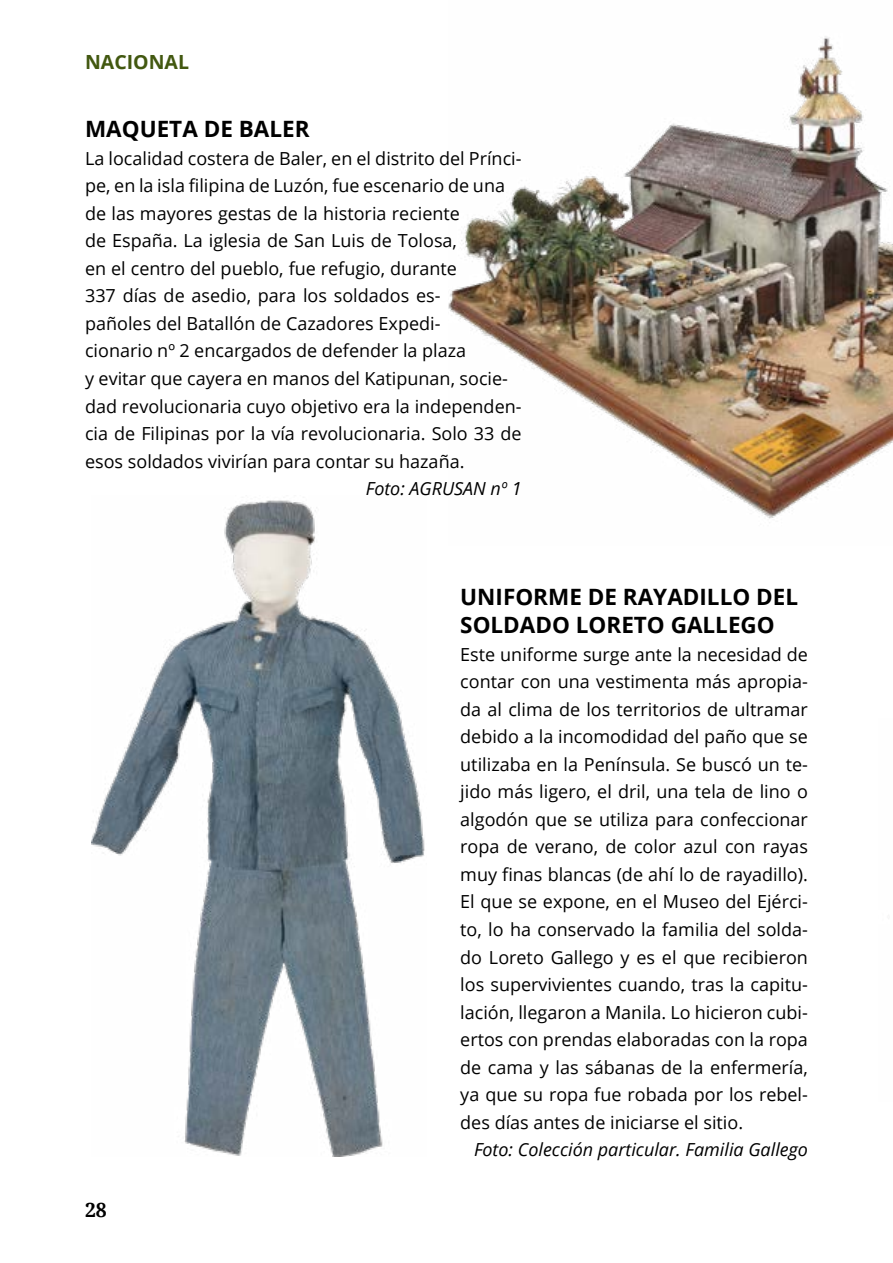
<style>
.page{position:relative;width:893px;height:1263px;background:#fff}
.page>*{position:absolute;margin:0;border:0;box-sizing:border-box;transform-origin:0 0}
.t1{font:700 22.5px/27.6px "Open Sans";color:#000}
.t2{font:700 19.5px "Open Sans";color:#425810}
.t3{font:700 19.5px "Droid Serif";color:#000}
.t4{font:18px/27.6px "Open Sans";color:#000}
.t5{font:italic 18px "Open Sans";color:#000}
</style>
<div class="page">
<img style="left:449px;top:36px;width:444px;height:483px">
<img style="left:91px;top:500px;width:334px;height:657px">
<p class="t2" style="left:85px;top:48px;width:106px">NACIONAL</p>
<p class="t1" style="left:85px;top:115px;width:226px">MAQUETA DE BALER</p>
<p class="t4" style="left:85px;top:144px;width:438px">La localidad costera de Baler, en el distrito del Prínci&shy;pe, en la isla filipina de Luzón, fue escenario de una de las mayores gestas de la historia reciente<br>de España. La iglesia de San Luis de Tolosa,<br>en el centro del pueblo, fue refugio, durante<br>337 días de asedio, para los soldados es-<br>pañoles del Batallón de Cazadores Expedi-<br>cionario nº 2 encargados de defender la plaza<br>y evitar que cayera en manos del Katipunan, socie&shy;dad revolucionaria cuyo objetivo era la independen&shy;cia de Filipinas por la vía revolucionaria. Solo 33 de esos soldados vivirían para contar su hazaña.</p>
<p class="t5" style="left:366px;top:476px;width:157px">Foto: AGRUSAN nº 1</p>
<p class="t3" style="left:85px;top:1199px;width:23px">28</p>
<p class="t1" style="left:460px;top:583px;width:339px">UNIFORME DE RAYADILLO DEL<br>SOLDADO LORETO GALLEGO</p>
<p class="t4" style="left:460px;top:640px;width:349px;text-align:justify">Este uniforme surge ante la necesidad de contar con una vestimenta más apropia&shy;da al clima de los territorios de ultramar debido a la incomodidad del paño que se utilizaba en la Península. Se buscó un te&shy;jido más ligero, el dril, una tela de lino o algodón que se utiliza para confeccionar ropa de verano, de color azul con rayas muy finas blancas (de ahí lo de rayadillo).<br>El que se expone, en el Museo del Ejérci&shy;to, lo ha conservado la familia del solda&shy;do Loreto Gallego y es el que recibieron los supervivientes cuando, tras la capitu&shy;lación, llegaron a Manila. Lo hicieron cubi&shy;ertos con prendas elaboradas con la ropa de cama y las sábanas de la enfermería, ya que su ropa fue robada por los rebel&shy;des días antes de iniciarse el sitio.</p>
<p class="t5" style="left:474px;top:1137px;width:335px">Foto: Colección particular. Familia Gallego</p>
</div>
